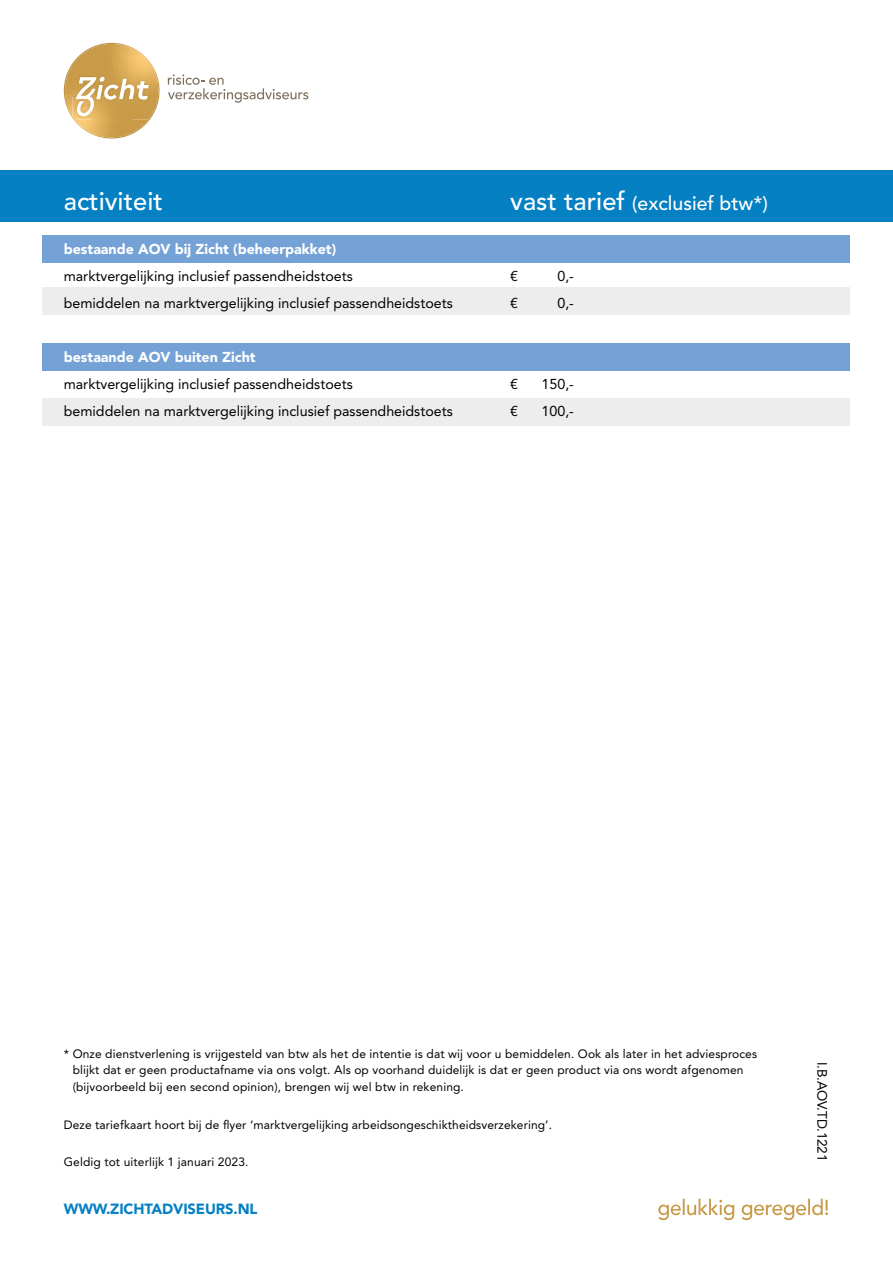
<style>
.page{position:relative;width:893px;height:1263px;background:#fff}
.page>*{position:absolute;margin:0;border:0;box-sizing:border-box;transform-origin:0 0}
.t1{font:500 25.5px "Avenir LT Std";color:#fff}
.t2{font:500 19.5px "Avenir LT Std";color:#fff}
.t3{font:900 14.7px "Avenir LT Std";letter-spacing:-.01em;color:#0580c3}
.t4{font:14.25px "Avenir LT Std";color:#000}
.t5{font:900 14.25px "Avenir LT Std";color:#fff}
.t6{font:13.5px "Avenir LT Std";letter-spacing:-.015em;color:#000}
.t7{font:12px/16.5px "Avenir LT Std";letter-spacing:.01em;color:#000}
.s1{font-size:25.5px}
</style>
<div class="page">
<div style="left:0;top:170px;width:893px;height:51px;background:#0580c3"></div>
<div style="left:43px;top:235px;width:807px;height:28px;background:#74a2d6"></div>
<div style="left:43px;top:343px;width:807px;height:28px;background:#74a2d6"></div>
<div style="left:43px;top:398px;width:807px;height:28px;background:#ededed"></div>
<div style="left:43px;top:288px;width:807px;height:27px;background:#ededed"></div>
<svg style="left:658px;top:1199px;width:170px;height:21px"></svg>
<svg style="left:168px;top:74px;width:140px;height:29px"></svg>
<svg style="left:64px;top:43px;width:96px;height:96px"></svg>
<h1 class="t1" style="left:64px;top:187px;width:101px">activiteit</h1>
<h2 class="t2" style="left:510px;top:192px;width:259px"><span class="s1">vast tarief</span> (exclusief btw*)</h2>
<p class="t5" style="left:64px;top:240px;width:274px">bestaande AOV bij Zicht (beheerpakket)</p>
<p class="t4" style="left:64px;top:267px;width:291px">marktvergelijking inclusief passendheidstoets</p>
<p class="t4" style="left:510px;top:267px;width:9px">€</p>
<p class="t4" style="left:557px;top:267px;width:18px">0,-</p>
<p class="t4" style="left:64px;top:294px;width:391px">bemiddelen na marktvergelijking inclusief passendheidstoets</p>
<p class="t4" style="left:510px;top:294px;width:9px">€</p>
<p class="t4" style="left:557px;top:294px;width:18px">0,-</p>
<p class="t5" style="left:64px;top:348px;width:193px">bestaande AOV buiten Zicht</p>
<p class="t4" style="left:64px;top:375px;width:291px">marktvergelijking inclusief passendheidstoets</p>
<p class="t4" style="left:510px;top:375px;width:9px">€</p>
<p class="t4" style="left:542px;top:375px;width:34px">150,-</p>
<p class="t4" style="left:64px;top:402px;width:391px">bemiddelen na marktvergelijking inclusief passendheidstoets</p>
<p class="t4" style="left:510px;top:402px;width:9px">€</p>
<p class="t4" style="left:542px;top:402px;width:34px">100,-</p>
<p class="t7" style="left:73px;top:1045px;width:686px;text-indent:-9px">* Onze dienstverlening is vrijgesteld van btw als het de intentie is dat wij voor u bemiddelen. Ook als later in het adviesproces blijkt dat er geen productafname via ons volgt. Als op voorhand duidelijk is dat er geen product via ons wordt afgenomen (bijvoorbeeld bij een second opinion), brengen wij wel btw in rekening.</p>
<p class="t7" style="left:64px;top:1116px;width:490px">Deze tariefkaart hoort bij de flyer ‘marktvergelijking arbeidsongeschiktheidsverzekering’.</p>
<p class="t7" style="left:64px;top:1154px;width:186px">Geldig tot uiterlijk 1 januari 2023.</p>
<p class="t3" style="left:64px;top:1200px;width:195px">WWW.ZICHTADVISEURS.NL</p>
<p class="t6" style="left:830px;top:1062px;width:101px;rotate:90deg">I.B.AOV.TD.1221</p>
</div>
